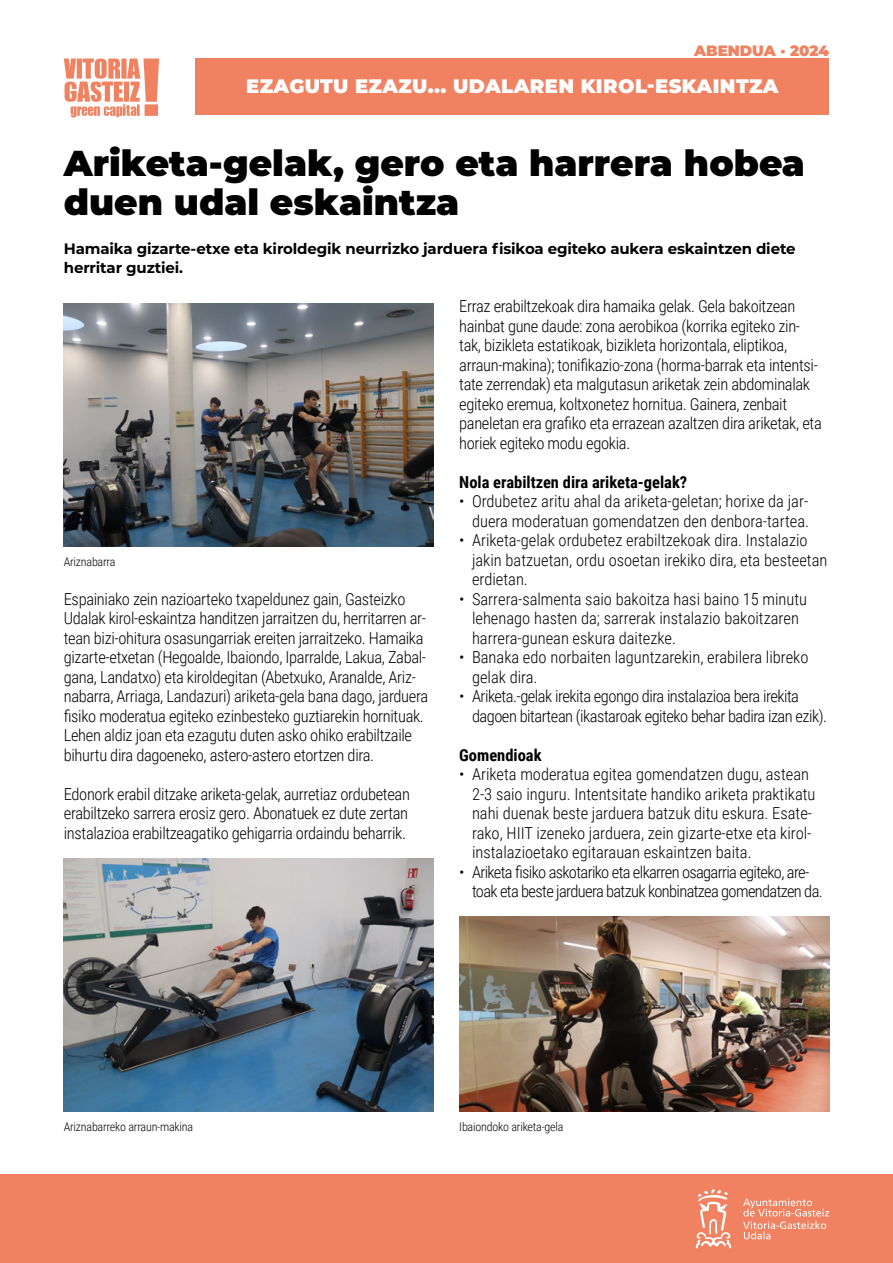
<style>
.page{position:relative;width:893px;height:1263px;background:#fff}
.page>*{position:absolute;margin:0;border:0;box-sizing:border-box;transform-origin:0 0}
.TITULAR_PUB_DXT_1{font:900 36px/39px "Montserrat";color:#000}
.CABECERA_PUB_DXT{font:900 19.5px "Montserrat";letter-spacing:.02em;color:#fff}
.TEXTO_PUB_DXT_10P{font:300 16.5px/19.5px "Roboto Condensed";letter-spacing:-.02em;color:#000}
.TEXTO_PUB_DXT_10P-2{font:300 16.5px/19.5px "Roboto Condensed";color:#000}
.TEXTO_PUB_DXT_10P-3{font:300 16.5px/19.5px "Roboto Condensed";letter-spacing:-.04em;color:#000}
.TEXTO_PUB_DXT_10P-4{font:700 16.5px "Roboto Condensed";color:#000}
.ENTRADILLA_PUB_DXT{font:700 15px/19.5px "Montserrat";letter-spacing:-.01em;color:#000}
.CABECERA_PUB_DXT-2{font:900 15px "Montserrat";color:#f08262}
.PIE_FOTO{font:300 12px "Roboto Condensed";letter-spacing:-.015em;color:#000}
</style>
<div class="page">
<div style="left:196px;top:59px;width:633px;height:56px;background:#f08262"></div>
<div style="left:0;top:1174px;width:893px;height:89px;background:#f08262"></div>
<svg style="left:743px;top:1198px;width:86px;height:41px"></svg>
<svg style="left:695px;top:1189px;width:36px;height:59px"></svg>
<svg style="left:64px;top:58px;width:95px;height:59px"></svg>
<img style="left:64px;top:304px;width:370px;height:242px">
<img style="left:64px;top:858px;width:370px;height:254px">
<img style="left:459px;top:916px;width:370px;height:196px">
<p class="CABECERA_PUB_DXT-2" style="left:694px;top:39px;width:137px">ABENDUA · 2024</p>
<p class="CABECERA_PUB_DXT" style="left:246px;top:72px;width:534px">EZAGUTU EZAZU... UDALAREN KIROL-ESKAINTZA</p>
<h1 class="TITULAR_PUB_DXT_1" style="left:64px;top:141px;width:743px">Ariketa-gelak, gero eta harrera hobea duen udal eskaintza</h1>
<h2 class="ENTRADILLA_PUB_DXT" style="left:64px;top:238px;width:733px">Hamaika gizarte-etxe eta kiroldegik neurrizko jarduera fisikoa egiteko aukera eskaintzen diete herritar guztiei.</h2>
<p class="PIE_FOTO" style="left:64px;top:553px;width:53px">Ariznabarra</p>
<p class="TEXTO_PUB_DXT_10P" style="left:64px;top:588px;width:366px">Espainiako zein nazioarteko txapeldunez gain, Gasteizko Udalak kirol-eskaintza handitzen jarraitzen du, herritarren ar&shy;tean bizi-ohitura osasungarriak ereiten jarraitzeko. Hamaika gizarte-etxetan (Hegoalde, Ibaiondo, Iparralde, Lakua, Zabal&shy;gana, Landatxo) eta kiroldegitan (Abetxuko, Aranalde, Ariz&shy;nabarra, Arriaga, Landazuri) ariketa-gela bana dago, jarduera fisiko moderatua egiteko ezinbesteko guztiarekin hornituak.<br>Lehen aldiz joan eta ezagutu duten asko ohiko erabiltzaile bihurtu dira dagoeneko, astero-astero etortzen dira.</p>
<p class="TEXTO_PUB_DXT_10P" style="left:64px;top:783px;width:348px;text-align:justify">Edonork erabil ditzake ariketa-gelak, aurretiaz ordubetean erabiltzeko sarrera erosiz gero. Abonatuek ez dute zertan instalazioa erabiltzeagatiko gehigarria ordaindu beharrik.</p>
<p class="TEXTO_PUB_DXT_10P" style="left:459px;top:296px;width:364px">Erraz erabiltzekoak dira hamaika gelak. Gela bakoitzean hainbat gune daude: zona aerobikoa (korrika egiteko zin&shy;tak, bizikleta estatikoak, bizikleta horizontala, eliptikoa, arraun-makina); tonifikazio-zona (horma-barrak eta intentsi&shy;tate zerrendak) eta malgutasun ariketak zein abdominalak egiteko eremua, koltxonetez hornitua. Gainera, zenbait paneletan era grafiko eta errazean azaltzen dira ariketak, eta horiek egiteko modu egokia.</p>
<p class="TEXTO_PUB_DXT_10P-4" style="left:459px;top:470px;width:230px">Nola erabiltzen dira ariketa-gelak?</p>
<p class="TEXTO_PUB_DXT_10P-2" style="left:459px;top:491px;width:351px;text-align:right">• Ordubetez aritu ahal da ariketa-geletan; horixe da jar&shy;duera moderatuan gomendatzen den denbora-tartea.</p>
<p class="TEXTO_PUB_DXT_10P-2" style="left:472px;top:530px;width:357px;text-indent:-13px">• Ariketa-gelak ordubetez erabiltzekoak dira. Instalazio jakin batzuetan, ordu osoetan irekiko dira, eta besteetan erdietan.</p>
<p class="TEXTO_PUB_DXT_10P-2" style="left:472px;top:588px;width:337px;text-indent:-13px">• Sarrera-salmenta saio bakoitza hasi baino 15 minutu lehenago hasten da; sarrerak instalazio bakoitzaren harrera-gunean eskura daitezke.</p>
<p class="TEXTO_PUB_DXT_10P-2" style="left:472px;top:647px;width:338px;text-indent:-13px">• Banaka edo norbaiten laguntzarekin, erabilera libreko gelak dira.</p>
<p class="TEXTO_PUB_DXT_10P" style="left:472px;top:686px;width:357px;text-indent:-13px">• Ariketa.-gelak irekita egongo dira instalazioa bera irekita dagoen bitartean (ikastaroak egiteko behar badira izan ezik).</p>
<p class="TEXTO_PUB_DXT_10P-4" style="left:459px;top:743px;width:84px">Gomendioak</p>
<p class="TEXTO_PUB_DXT_10P-2" style="left:472px;top:764px;width:345px;text-indent:-13px">• Ariketa moderatua egitea gomendatzen dugu, astean 2-3 saio inguru. Intentsitate handiko ariketa praktikatu nahi duenak beste jarduera batzuk ditu eskura. Esate&shy;rako, HIIT izeneko jarduera, zein gizarte-etxe eta kirol&shy;instalazioetako egitarauan eskaintzen baita.</p>
<p class="TEXTO_PUB_DXT_10P-3" style="left:472px;top:861px;width:352px;text-indent:-13px">• Ariketa fisiko askotariko eta elkarren osagarria egiteko, are&shy;toak eta beste jarduera batzuk konbinatzea gomendatzen da.</p>
<p class="PIE_FOTO" style="left:64px;top:1118px;width:131px">Ariznabarreko arraun-makina</p>
<p class="PIE_FOTO" style="left:459px;top:1118px;width:106px">Ibaiondoko ariketa-gela</p>
</div>
